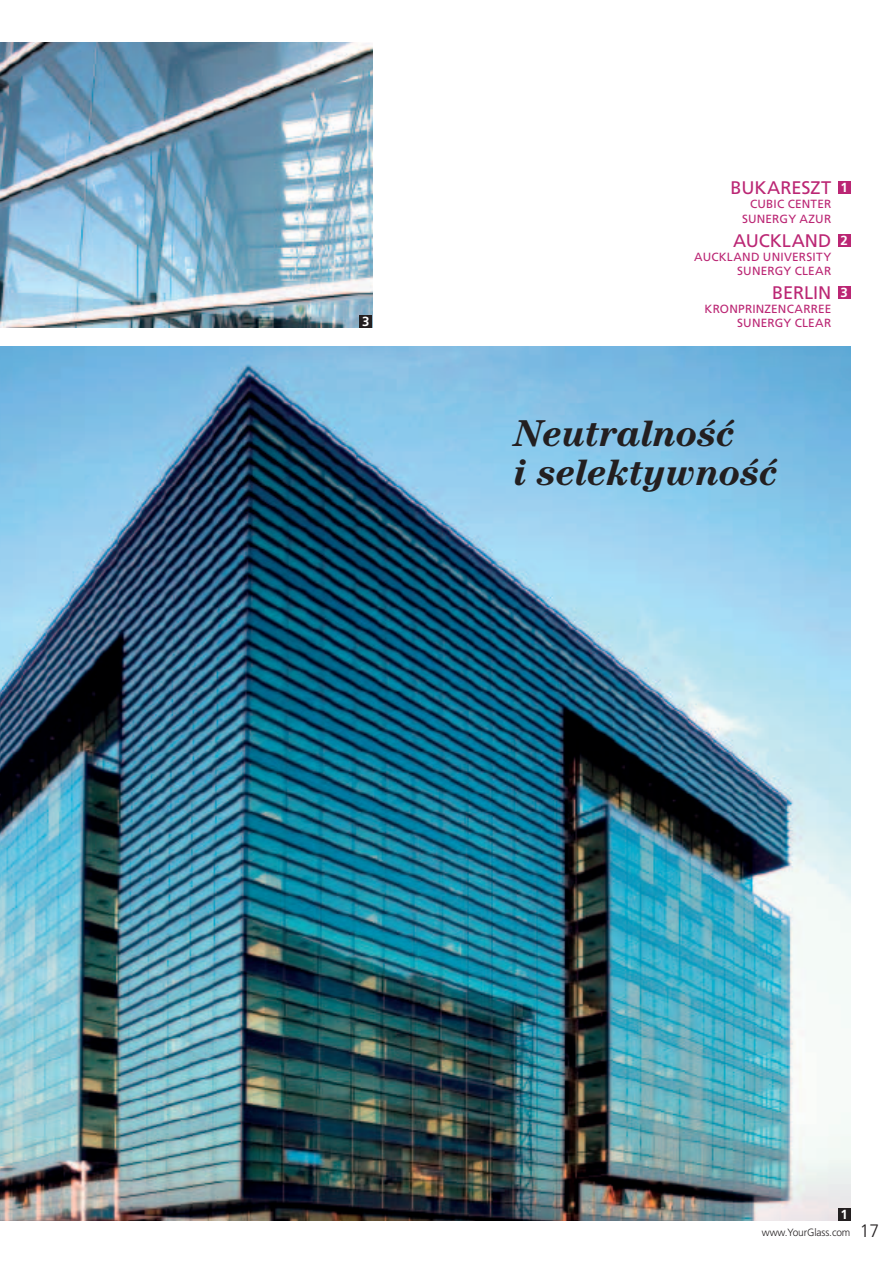
<style>
.page{position:relative;width:893px;height:1263px;background:#fff}
.page>*{position:absolute;margin:0;border:0;box-sizing:border-box;transform-origin:0 0}
.t1{font:italic 700 37.5px/39px "ITC Century LTCE";letter-spacing:-.01em;color:#231f20}
.t2{font:18.15px "Frutiger CE";letter-spacing:-.005em;color:#bb2674}
.t3{font:700 13.2px "Frutiger CE";color:#fff}
.t4{font:11.85px/14.2px "Frutiger CE";letter-spacing:.015em;color:#bb2674;text-align:right}
.t5{font:300 10.5px "Frutiger CE";letter-spacing:-.01em;color:#231f20}
.s1{font-weight:700;font-size:13.2px;color:#fff}
.s2{font-size:18px}
</style>
<div class="page">
<img style="left:0;top:347px;width:850px;height:873px">
<img style="left:0;top:43px;width:372px;height:284px">
<div style="left:359px;top:315px;width:13px;height:12px;background:#231f20"></div>
<div style="left:838px;top:1208px;width:12px;height:12px;background:#231f20"></div>
<div style="left:838px;top:181px;width:12px;height:13px;background:#bb2674"></div>
<div style="left:838px;top:234px;width:12px;height:13px;background:#bb2674"></div>
<div style="left:838px;top:286px;width:12px;height:13px;background:#bb2674"></div>
<p class="t3" style="left:362px;top:314px;width:9px">3</p>
<h2 class="t2" style="left:730px;top:177px;width:119px">BUKARESZT <span class="s1">1</span></h2>
<p class="t4" style="left:742px;top:197px;width:91px">CUBIC CENTER<br>SUNERGY AZUR</p>
<h2 class="t2" style="left:733px;top:230px;width:116px">AUCKLAND <span class="s1">2</span></h2>
<p class="t4" style="left:694px;top:250px;width:138px">AUCKLAND UNIVERSITY<br>SUNERGY CLEAR</p>
<h2 class="t2" style="left:772px;top:282px;width:77px">BERLIN <span class="s1">3</span></h2>
<p class="t4" style="left:704px;top:302px;width:128px">KRONPRINZENCARREE<br>SUNERGY CLEAR</p>
<h1 class="t1" style="left:514px;top:413px;width:266px">Neutralność<br>i selektywność</h1>
<p class="t3" style="left:840px;top:1206px;width:9px">1</p>
<p class="t5" style="left:762px;top:1226px;width:119px">www.YourGlass.com <span class="s2">17</span></p>
</div>
